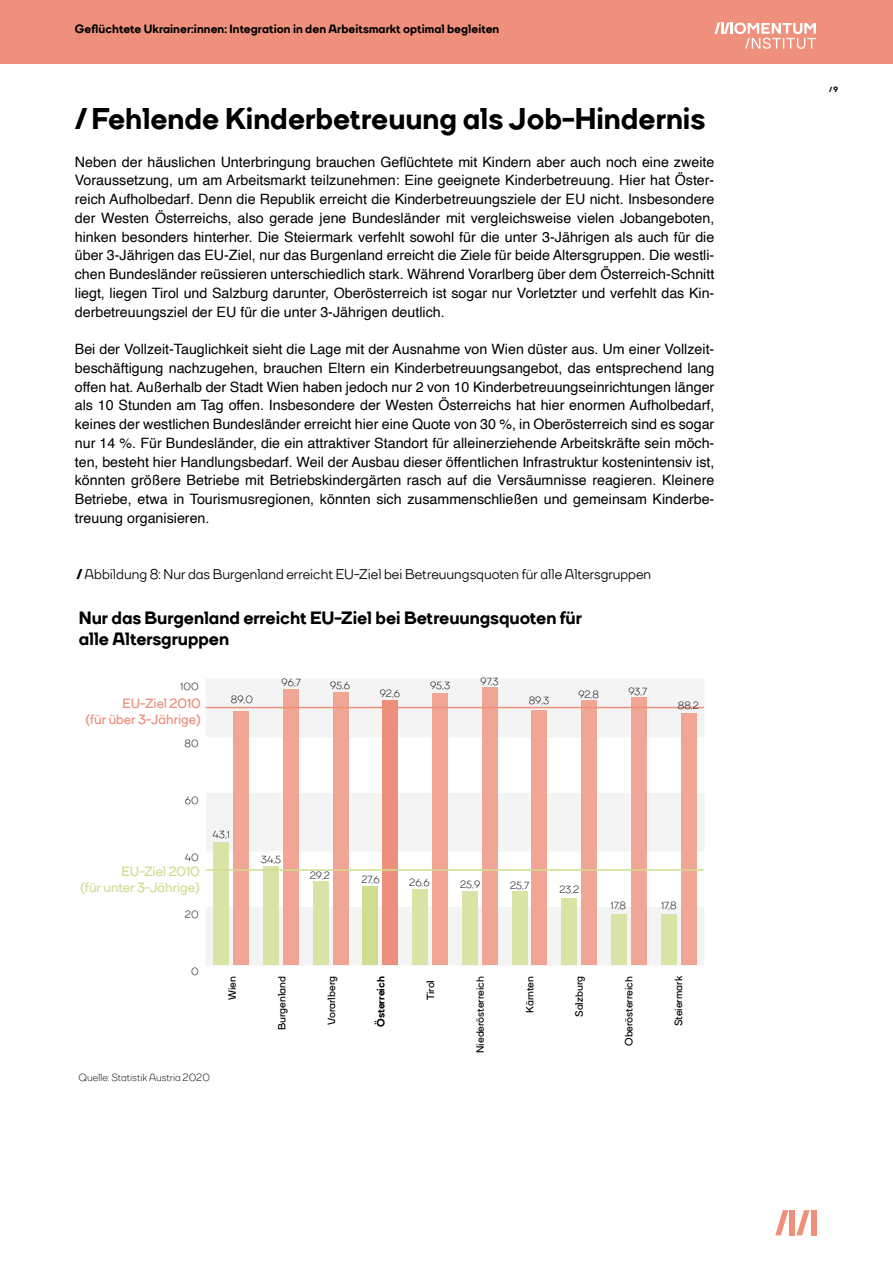
<style>
.page{position:relative;width:893px;height:1263px;background:#fff}
.page>*{position:absolute;margin:0;border:0;box-sizing:border-box;transform-origin:0 0}
.t1{font:800 30px "TT Firs";color:#000}
.t2{font:800 17.85px/20.9px "TT Firs";color:#010101}
.t3{font:14.25px/18.8px "Helvetica";color:#000;text-align:justify}
.t4{font:500 14.25px "TT Firs";letter-spacing:.005em;color:#000}
.t5{font:700 13.35px/16px "TT Firs";color:#cfdd90;text-align:right}
.t6{font:700 13.35px/16px "TT Firs";color:#ed8f7a;text-align:right}
.t7{font:800 12px "TT Firs";letter-spacing:.005em;color:#000}
.t8{font:10.35px "TT Firs";color:#010101}
.t9{font:700 10.35px "TT Firs";color:#010101}
.t10{font:10.35px "TT Firs";color:#020203}
.t11{font:800 10.35px "TT Firs";color:#010101}
.t12{font:800 7.5px "TT Firs";color:#000}
.s1{font-weight:800}
</style>
<div class="page">
<div style="left:0;top:0;width:893px;height:64px;background:#ee907b"></div>
<svg style="left:714px;top:23px;width:102px;height:26px"></svg>
<div style="left:811px;top:1210px;width:5px;height:25px;background:#ee907b"></div>
<div style="left:790px;top:1210px;width:5px;height:25px;background:#ee907b"></div>
<svg style="left:796px;top:1210px;width:14px;height:25px"></svg>
<svg style="left:775px;top:1210px;width:13px;height:25px"></svg>
<div style="left:206px;top:908px;width:498px;height:55px;background:#f4f4f4"></div>
<div style="left:205px;top:907px;width:499px;height:57px;border:1px solid #f4f4f4"></div>
<div style="left:207px;top:794px;width:497px;height:56px;background:#f4f4f4"></div>
<div style="left:206px;top:679px;width:498px;height:56px;background:#f4f4f4"></div>
<hr style="left:206px;top:964px;width:497px;height:1px;background:#f4f4f4">
<hr style="left:206px;top:907px;width:497px;height:1px;background:#f4f4f4">
<hr style="left:206px;top:850px;width:497px;height:1px;background:#f4f4f4">
<hr style="left:206px;top:793px;width:497px;height:1px;background:#f4f4f4">
<hr style="left:206px;top:736px;width:497px;height:1px;background:#f4f4f4">
<div style="left:233px;top:711px;width:16px;height:254px;background:#f0a595"></div>
<div style="left:283px;top:689px;width:16px;height:276px;background:#f0a595"></div>
<div style="left:333px;top:692px;width:16px;height:273px;background:#f0a595"></div>
<div style="left:382px;top:701px;width:16px;height:264px;background:#ed8f7a"></div>
<div style="left:432px;top:693px;width:16px;height:272px;background:#f0a595"></div>
<div style="left:482px;top:687px;width:16px;height:278px;background:#f0a595"></div>
<div style="left:531px;top:710px;width:16px;height:255px;background:#f0a595"></div>
<div style="left:581px;top:700px;width:16px;height:265px;background:#f0a595"></div>
<div style="left:631px;top:697px;width:16px;height:268px;background:#f0a595"></div>
<div style="left:681px;top:713px;width:16px;height:252px;background:#f0a595"></div>
<div style="left:213px;top:842px;width:16px;height:123px;background:#d8e4a6"></div>
<div style="left:263px;top:866px;width:16px;height:99px;background:#d8e4a6"></div>
<div style="left:313px;top:881px;width:16px;height:84px;background:#d8e4a6"></div>
<div style="left:362px;top:886px;width:16px;height:79px;background:#cfdd90"></div>
<div style="left:412px;top:889px;width:16px;height:76px;background:#d8e4a6"></div>
<div style="left:462px;top:891px;width:16px;height:74px;background:#d8e4a6"></div>
<div style="left:512px;top:891px;width:16px;height:74px;background:#d8e4a6"></div>
<div style="left:561px;top:898px;width:16px;height:67px;background:#d8e4a6"></div>
<div style="left:611px;top:914px;width:16px;height:51px;background:#d8e4a6"></div>
<div style="left:661px;top:914px;width:16px;height:51px;background:#d8e4a6"></div>
<hr style="left:206px;top:869px;width:498px;height:2px;background:#cfdd90">
<hr style="left:206px;top:707px;width:498px;height:1px;background:#ed8f7a">
<p class="t7" style="left:75px;top:21px;width:426px">Geflüchtete Ukrainer:innen: Integration in den Arbeitsmarkt optimal begleiten</p>
<h1 class="t1" style="left:75px;top:99px;width:632px">/Fehlende Kinderbetreuung als Job-Hindernis</h1>
<p class="t3" style="left:75px;top:153px;width:641px">Neben der häuslichen Unterbringung brauchen Geflüchtete mit Kindern aber auch noch eine zweite Voraussetzung, um am Arbeitsmarkt teilzunehmen: Eine geeignete Kinderbetreuung. Hier hat Öster&shy;reich Aufholbedarf. Denn die Republik erreicht die Kinderbetreuungsziele der EU nicht. Insbesondere der Westen Österreichs, also gerade jene Bundesländer mit vergleichsweise vielen Jobangeboten, hinken besonders hinterher. Die Steiermark verfehlt sowohl für die unter 3-Jährigen als auch für die über 3-Jährigen das EU-Ziel, nur das Burgenland erreicht die Ziele für beide Altersgruppen. Die westli&shy;chen Bundesländer reüssieren unterschiedlich stark. Während Vorarlberg über dem Österreich-Schnitt liegt, liegen Tirol und Salzburg darunter, Oberösterreich ist sogar nur Vorletzter und verfehlt das Kin&shy;derbetreuungsziel der EU für die unter 3-Jährigen deutlich.</p>
<p class="t3" style="left:75px;top:340px;width:641px">Bei der Vollzeit-Tauglichkeit sieht die Lage mit der Ausnahme von Wien düster aus. Um einer Vollzeit&shy;beschäftigung nachzugehen, brauchen Eltern ein Kinderbetreuungsangebot, das entsprechend lang offen hat. Außerhalb der Stadt Wien haben jedoch nur 2 von 10 Kinderbetreuungseinrichtungen länger als 10 Stunden am Tag offen. Insbesondere der Westen Österreichs hat hier enormen Aufholbedarf, keines der westlichen Bundesländer erreicht hier eine Quote von 30 %, in Oberösterreich sind es sogar nur 14 %. Für Bundesländer, die ein attraktiver Standort für alleinerziehende Arbeitskräfte sein möch&shy;ten, besteht hier Handlungsbedarf. Weil der Ausbau dieser öffentlichen Infrastruktur kostenintensiv ist, könnten größere Betriebe mit Betriebskindergärten rasch auf die Versäumnisse reagieren. Kleinere Betriebe, etwa in Tourismusregionen, könnten sich zusammenschließen und gemeinsam Kinderbe&shy;treuung organisieren.</p>
<p class="t4" style="left:77px;top:565px;width:576px"><span class="s1">/</span>Abbildung 8: Nur das Burgenland erreicht EU-Ziel bei Betreuungsquoten für alle Altersgruppen</p>
<p class="t2" style="left:79px;top:608px;width:505px">Nur das Burgenland erreicht EU-Ziel bei Betreuungsquoten für alle Altersgruppen</p>
<p class="t8" style="left:481px;top:675px;width:20px">97,3</p>
<p class="t8" style="left:282px;top:676px;width:21px">96,7</p>
<p class="t8" style="left:330px;top:679px;width:22px">95,6</p>
<p class="t8" style="left:430px;top:679px;width:21px">95,3</p>
<p class="t10" style="left:180px;top:680px;width:20px">100</p>
<p class="t8" style="left:380px;top:687px;width:22px">92,6</p>
<p class="t8" style="left:231px;top:693px;width:24px">89,0</p>
<p class="t6" style="left:85px;top:695px;width:117px">EU-Ziel 2010<br>(für über 3-Jährige)</p>
<p class="t8" style="left:529px;top:694px;width:22px">89,3</p>
<p class="t10" style="left:184px;top:737px;width:16px">80</p>
<p class="t8" style="left:578px;top:687px;width:22px">92,8</p>
<p class="t8" style="left:628px;top:684px;width:20px">93,7</p>
<p class="t8" style="left:678px;top:699px;width:22px">88,2</p>
<p class="t10" style="left:185px;top:794px;width:15px">60</p>
<p class="t10" style="left:185px;top:851px;width:15px">40</p>
<p class="t5" style="left:80px;top:864px;width:121px">EU-Ziel 2010<br>(für unter 3-Jährige)</p>
<p class="t10" style="left:185px;top:908px;width:15px">20</p>
<p class="t8" style="left:213px;top:828px;width:19px">43,1</p>
<p class="t8" style="left:261px;top:852px;width:22px">34,5</p>
<p class="t8" style="left:310px;top:869px;width:22px">29,2</p>
<p class="t8" style="left:362px;top:873px;width:20px">27,6</p>
<p class="t8" style="left:409px;top:876px;width:22px">26,6</p>
<p class="t8" style="left:460px;top:877px;width:22px">25,9</p>
<p class="t8" style="left:510px;top:879px;width:20px">25,7</p>
<p class="t8" style="left:559px;top:883px;width:21px">23,2</p>
<p class="t8" style="left:611px;top:899px;width:17px">17,8</p>
<p class="t8" style="left:661px;top:899px;width:17px">17,8</p>
<p class="t10" style="left:191px;top:965px;width:9px">0</p>
<p class="t8" style="left:78px;top:1070px;width:133px">Quelle: Statistik Austria 2020</p>
<p class="t9" style="left:226px;top:1000px;width:25px;rotate:-90deg">Wien</p>
<p class="t9" style="left:275px;top:1030px;width:56px;rotate:-90deg">Burgenland</p>
<p class="t9" style="left:325px;top:1025px;width:50px;rotate:-90deg">Vorarlberg</p>
<p class="t11" style="left:374px;top:1027px;width:52px;rotate:-90deg">Österreich</p>
<p class="t9" style="left:424px;top:1000px;width:22px;rotate:-90deg">Tirol</p>
<p class="t9" style="left:474px;top:1053px;width:78px;rotate:-90deg">Niederösterreich</p>
<p class="t9" style="left:523px;top:1013px;width:38px;rotate:-90deg">Kärnten</p>
<p class="t9" style="left:573px;top:1017px;width:42px;rotate:-90deg">Salzburg</p>
<p class="t9" style="left:622px;top:1046px;width:71px;rotate:-90deg">Oberösterreich</p>
<p class="t9" style="left:672px;top:1026px;width:52px;rotate:-90deg">Steiermark</p>
<p class="t12" style="left:829px;top:84px;width:10px">/9</p>
</div>
